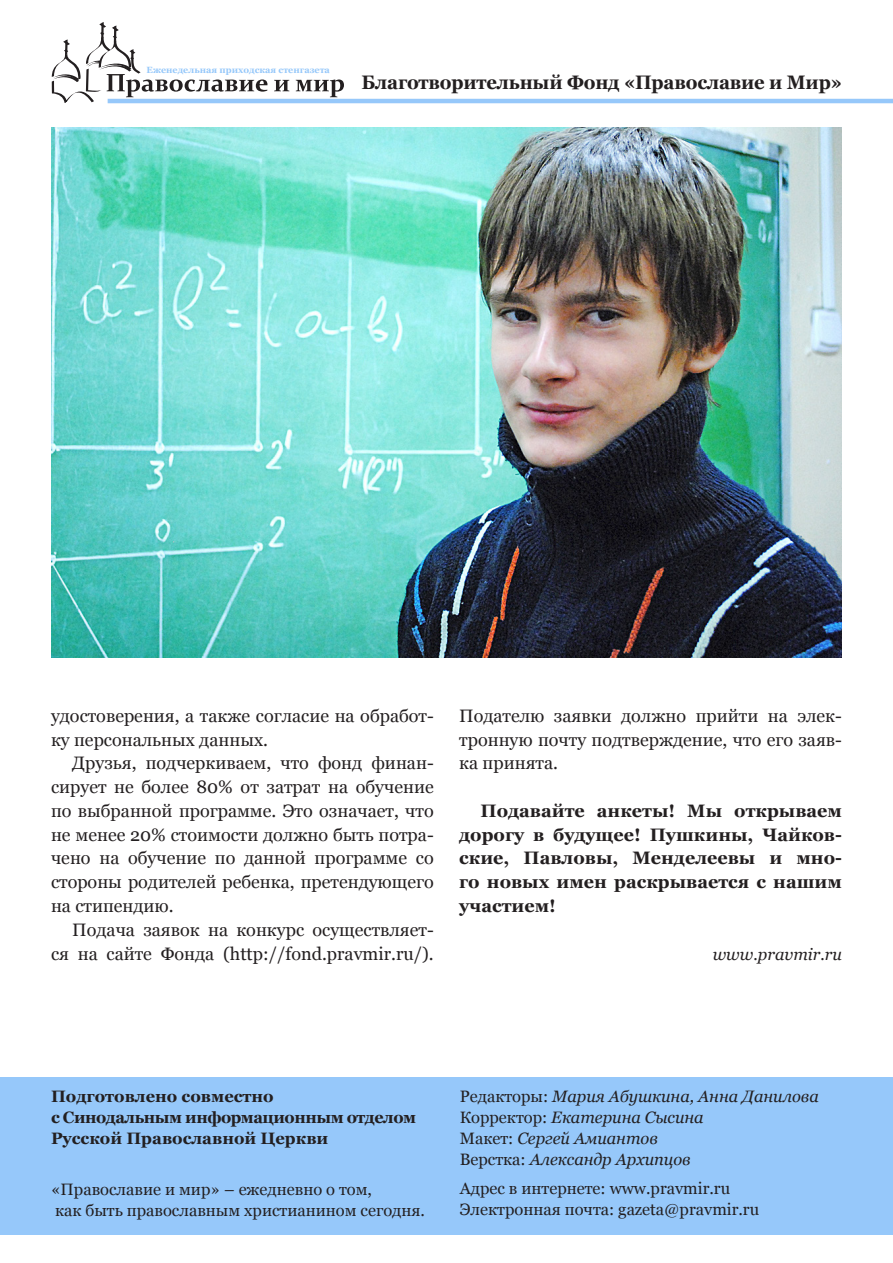
<style>
.page{position:relative;width:893px;height:1263px;background:#fff}
.page>*{position:absolute;margin:0;border:0;box-sizing:border-box;transform-origin:0 0}
.kolontitul{font:700 19.5px "Georgia";letter-spacing:-.01em;color:#231f20;scale:.95 1}
.Text{font:18px/23.7px "Georgia";color:#231f20;text-align:justify}
.Text-2{font:700 18px/23.7px "Georgia";color:#231f20;text-align:justify}
.t1{font:16.5px/21px "Georgia";color:#231f20}
.Bibliography{font:italic 16.5px/21px "Georgia";color:#231f20}
.t2{font:700 16.5px/21px "Georgia";color:#231f20}
.t3{font:700 9px "Georgia";color:#96c8fa}
.s1{font-style:normal}
</style>
<div class="page">
<div style="left:0;top:1077px;width:893px;height:157px;background:#96c8fa"></div>
<svg style="left:52px;top:22px;width:215px;height:81px"></svg>
<svg style="left:274px;top:80px;width:15px;height:11px"></svg>
<svg style="left:296px;top:79px;width:48px;height:18px"></svg>
<hr style="left:108px;top:99px;width:785px;height:4px;background:#96c8fa">
<img style="left:51px;top:128px;width:791px;height:529px">
<p class="t3" style="left:147px;top:64px;width:185px">Еженедельная приходская стенгазета</p>
<p class="kolontitul" style="left:361px;top:69px;width:507px">Благотворительный Фонд «Православие и Мир»</p>
<p class="Text" style="left:51px;top:704px;width:384px">удостоверения, а также согласие на обработ&shy;ку персональных данных.</p>
<p class="Text" style="left:51px;top:752px;width:384px;text-indent:21px">Друзья, подчеркиваем, что фонд финан&shy;сирует не более 80% от затрат на обучение по выбранной программе. Это означает, что не менее 20% стоимости должно быть потра&shy;чено на обучение по данной программе со стороны родителей ребенка, претендующего на стипендию.</p>
<p class="Text" style="left:51px;top:918px;width:384px;text-align:right">Подача заявок на конкурс осуществляет&shy;ся на сайте Фонда (http://fond.pravmir.ru/).</p>
<p class="Text" style="left:459px;top:704px;width:384px">Подателю заявки должно прийти на элек&shy;тронную почту подтверждение, что его заяв&shy;ка принята.</p>
<p class="Text-2" style="left:459px;top:799px;width:384px;text-indent:21px">Подавайте анкеты! Мы открываем дорогу в будущее! Пушкины, Чайков&shy;ские, Павловы, Менделеевы и мно&shy;го новых имен раскрывается с нашим участием!</p>
<p class="Bibliography" style="left:713px;top:943px;width:131px">www.pravmir.ru</p>
<p class="t2" style="left:51px;top:1085px;width:367px">Подготовлено совместно<br>с Синодальным информационным отделом<br>Русской Православной Церкви</p>
<p class="t1" style="left:51px;top:1179px;width:376px">«Православие и мир» – ежедневно о том,<br>как быть православным христианином сегодня.</p>
<p class="Bibliography" style="left:460px;top:1086px;width:361px"><span class="s1">Редакторы:</span> Мария Абушкина, Анна Данилова<br><span class="s1">Корректор:</span> Екатерина Сысина<br><span class="s1">Макет:</span> Сергей Амиантов<br><span class="s1">Верстка:</span> Александр Архипцов</p>
<p class="t1" style="left:460px;top:1178px;width:301px">Адрес в интернете: www.pravmir.ru<br>Электронная почта: gazeta@pravmir.ru</p>
</div>
